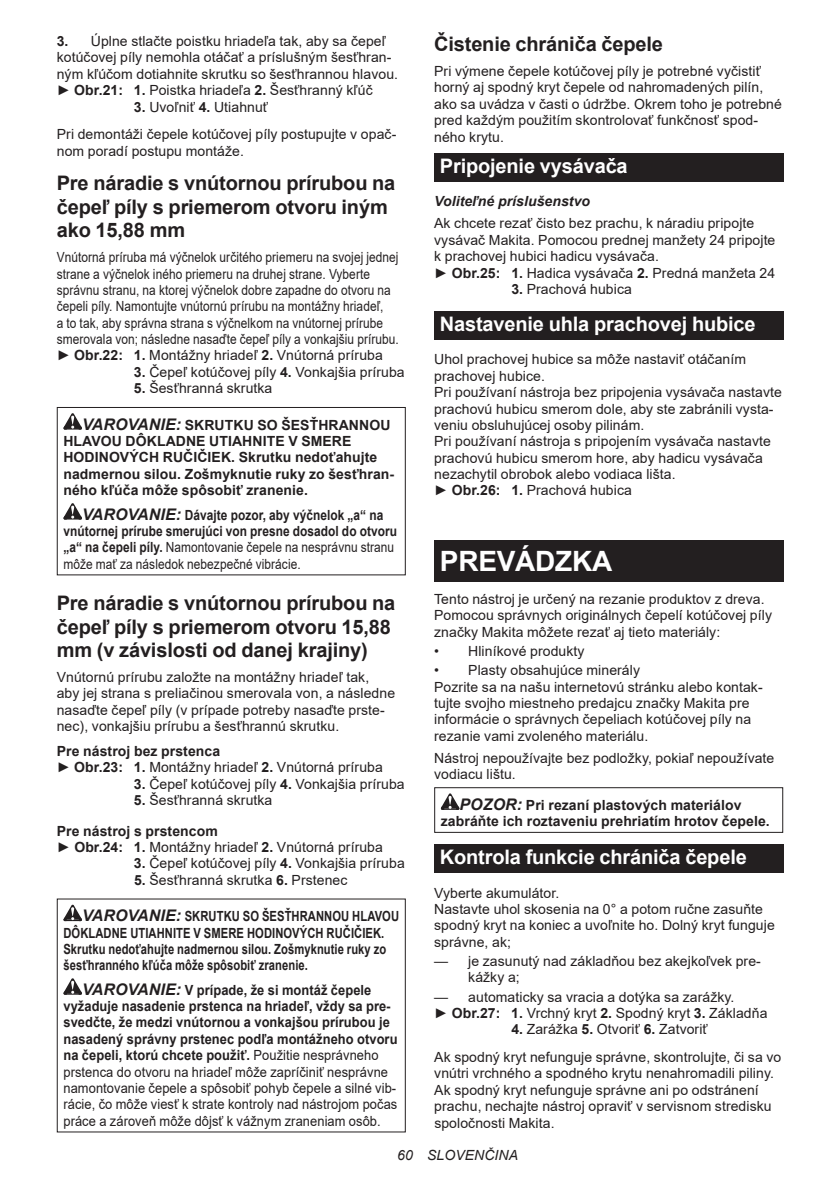
<style>
.page{position:relative;width:840px;height:1191px;background:#fff}
.page>*{position:absolute;margin:0;border:0;box-sizing:border-box;transform-origin:0 0}
.t1{font:700 28px "Arial";letter-spacing:-.01em;color:#fff}
.t2{font:700 20px/23.4px "Arial";letter-spacing:-.01em;color:#231f20}
.t3{font:700 20px "Arial";letter-spacing:-.01em;color:#fff}
.t4{font:14px/16.4px "Arial";letter-spacing:.005em;color:#231f20}
.t5{font:14px/16.4px "Arial";letter-spacing:.005em;color:#231f20;scale:.92 1}
.t6{font:14px/16.4px "Arial";letter-spacing:.005em;color:#231f20;scale:.85 1}
.t7{font:700 14px/16.4px "Arial";letter-spacing:.005em;color:#231f20}
.t8{font:700 14px/16.4px "Arial";letter-spacing:.005em;color:#231f20;scale:.85 1}
.t9{font:700 14px/16.4px "Arial";letter-spacing:.005em;color:#231f20;scale:.8 1}
.t10{font:italic 700 14px "Arial";letter-spacing:.005em;color:#231f20}
.t11{font:italic 14px "Arial";letter-spacing:.005em;color:#231f20}
.s1{font-weight:700}
.s2{font-style:italic;font-size:16px}
.s3{font-weight:400}
.s4{font-weight:700;font-style:italic;font-size:16px}
</style>
<div class="page">
<svg style="left:63px;top:413px;width:19px;height:16px"></svg>
<svg style="left:63px;top:503px;width:19px;height:16px"></svg>
<div style="left:57px;top:407px;width:348px;height:168px;border:1px solid #231f20"></div>
<svg style="left:63px;top:904px;width:19px;height:17px"></svg>
<svg style="left:63px;top:978px;width:19px;height:16px"></svg>
<div style="left:434px;top:153px;width:348px;height:28px;background:#231f20"></div>
<div style="left:434px;top:311px;width:348px;height:28px;background:#231f20"></div>
<div style="left:434px;top:541px;width:348px;height:41px;background:#231f20"></div>
<svg style="left:440px;top:793px;width:19px;height:17px"></svg>
<div style="left:434px;top:787px;width:348px;height:46px;border:1px solid #231f20"></div>
<div style="left:434px;top:844px;width:348px;height:28px;background:#231f20"></div>
<p class="t4" style="left:57px;top:33px;width:342px"><span class="s1">3.</span> Úplne stlačte poistku hriadeľa tak, aby sa čepeľ kotúčovej píly nemohla otáčať a príslušným šesťhran&shy;ným kľúčom dotiahnite skrutku so šesťhrannou hlavou. ► <span class="s1">Obr.21: 1.</span> Poistka hriadeľa <span class="s1">2.</span> Šesťhranný kľúč</p>
<p class="t4" style="left:57px;top:93px;width:341px;line-height:27.8px;text-indent:77px"><span class="s1">3.</span> Uvoľniť <span class="s1">4.</span> Utiahnuť<br>Pri demontáži čepele kotúčovej píly postupujte v opač-</p>
<p class="t4" style="left:57px;top:142px;width:188px">nom poradí postupu montáže.</p>
<h2 class="t2" style="left:57px;top:172px;width:340px">Pre náradie s vnútornou prírubou na čepeľ píly s priemerom otvoru iným ako 15,88 mm</h2>
<p class="t6" style="left:57px;top:249px;width:404px">Vnútorná príruba má výčnelok určitého priemeru na svojej jednej strane a výčnelok iného priemeru na druhej strane. Vyberte správnu stranu, na ktorej výčnelok dobre zapadne do otvoru na čepeli píly. Namontujte vnútornú prírubu na montážny hriadeľ,<br>a to tak, aby správna strana s výčnelkom na vnútornej prírube smerovala von; následne nasaďte čepeľ píly a vonkajšiu prírubu. ► <span class="s1">Obr.22: 1.</span> Montážny hriadeľ <span class="s1">2.</span> Vnútorná príruba</p>
<p class="t4" style="left:134px;top:364px;width:272px"><span class="s1">3.</span> Čepeľ kotúčovej píly <span class="s1">4.</span> Vonkajšia príruba</p>
<p class="t4" style="left:134px;top:380px;width:140px"><span class="s1">5.</span> Šesťhranná skrutka</p>
<p class="t7" style="left:63px;top:416px;width:332px;text-indent:19px"><span class="s2">VAROVANIE:</span> SKRUTKU SO ŠESŤHRANNOU HLAVOU DÔKLADNE UTIAHNITE V SMERE HODINOVÝCH RUČIČIEK. Skrutku nedoťahujte nadmernou silou. Zošmyknutie ruky zo šesťhran&shy;ného kľúča môže spôsobiť zranenie.</p>
<p class="t8" style="left:63px;top:506px;width:394px;text-indent:19px"><span class="s2">VAROVANIE:</span> Dávajte pozor, aby výčnelok „a“ na vnútornej prírube smerujúci von presne dosadol do otvoru „a“ na čepeli píly. <span class="s3">Namontovanie čepele na nesprávnu stranu môže mať za následok nebezpečné vibrácie.</span></p>
<h2 class="t2" style="left:57px;top:591px;width:340px">Pre náradie s vnútornou prírubou na čepeľ píly s priemerom otvoru 15,88 mm (v závislosti od danej krajiny)</h2>
<p class="t4" style="left:57px;top:668px;width:340px">Vnútornú prírubu založte na montážny hriadeľ tak, aby jej strana s preliačinou smerovala von, a následne nasaďte čepeľ píly (v prípade potreby nasaďte prste&shy;nec), vonkajšiu prírubu a šesťhrannú skrutku.</p>
<p class="t7" style="left:57px;top:743px;width:327px">Pre nástroj bez prstenca<br><span class="s3">►</span> Obr.23: 1. <span class="s3">Montážny hriadeľ</span> 2. <span class="s3">Vnútorná príruba</span></p>
<p class="t4" style="left:134px;top:775px;width:272px"><span class="s1">3.</span> Čepeľ kotúčovej píly <span class="s1">4.</span> Vonkajšia príruba</p>
<p class="t7" style="left:57px;top:785px;width:217px;line-height:30.6px;text-indent:77px">5. <span class="s3">Šesťhranná skrutka<br></span>Pre nástroj s prstencom</p>
<p class="t4" style="left:57px;top:838px;width:327px">► <span class="s1">Obr.24: 1.</span> Montážny hriadeľ <span class="s1">2.</span> Vnútorná príruba</p>
<p class="t4" style="left:134px;top:855px;width:272px"><span class="s1">3.</span> Čepeľ kotúčovej píly <span class="s1">4.</span> Vonkajšia príruba</p>
<p class="t4" style="left:134px;top:871px;width:215px"><span class="s1">5.</span> Šesťhranná skrutka <span class="s1">6.</span> Prstenec</p>
<p class="t9" style="left:63px;top:908px;width:421px;text-indent:19px"><span class="s2">VAROVANIE:</span> SKRUTKU SO ŠESŤHRANNOU HLAVOU DÔKLADNE UTIAHNITE V SMERE HODINOVÝCH RUČIČIEK.<br>Skrutku nedoťahujte nadmernou silou. Zošmyknutie ruky zo šesťhranného kľúča môže spôsobiť zranenie.</p>
<p class="t5" style="left:63px;top:981px;width:364px;text-indent:19px"><span class="s4">VAROVANIE:</span> <span class="s1">V prípade, že si montáž čepele vyžaduje nasadenie prstenca na hriadeľ, vždy sa pre&shy;svedčte, že medzi vnútornou a vonkajšou prírubou je nasadený správny prstenec podľa montážneho otvoru na čepeli, ktorú chcete použiť.</span> Použitie nesprávneho prstenca do otvoru na hriadeľ môže zapríčiniť nesprávne namontovanie čepele a spôsobiť pohyb čepele a silné vib&shy;rácie, čo môže viesť k strate kontroly nad nástrojom počas práce a zároveň môže dôjsť k vážnym zraneniam osôb.</p>
<h2 class="t2" style="left:434px;top:33px;width:230px">Čistenie chrániča čepele</h2>
<p class="t4" style="left:434px;top:63px;width:349px">Pri výmene čepele kotúčovej píly je potrebné vyčistiť horný aj spodný kryt čepele od nahromadených pilín, ako sa uvádza v časti o údržbe. Okrem toho je potrebné pred každým použitím skontrolovať funkčnosť spod&shy;ného krytu.</p>
<h2 class="t3" style="left:439px;top:152px;width:189px">Pripojenie vysávača</h2>
<p class="t10" style="left:434px;top:192px;width:157px">Voliteľné príslušenstvo</p>
<p class="t4" style="left:434px;top:215px;width:342px">Ak chcete rezať čisto bez prachu, k náradiu pripojte vysávač Makita. Pomocou prednej manžety 24 pripojte k prachovej hubici hadicu vysávača.<br>► <span class="s1">Obr.25: 1.</span> Hadica vysávača <span class="s1">2.</span> Predná manžeta 24</p>
<p class="t4" style="left:511px;top:281px;width:122px"><span class="s1">3.</span> Prachová hubica</p>
<h2 class="t3" style="left:439px;top:310px;width:317px">Nastavenie uhla prachovej hubice</h2>
<p class="t4" style="left:434px;top:351px;width:349px">Uhol prachovej hubice sa môže nastaviť otáčaním prachovej hubice.<br>Pri používaní nástroja bez pripojenia vysávača nastavte prachovú hubicu smerom dole, aby ste zabránili vysta&shy;veniu obsluhujúcej osoby pilinám.<br>Pri používaní nástroja s pripojením vysávača nastavte prachovú hubicu smerom hore, aby hadicu vysávača nezachytil obrobok alebo vodiaca lišta.<br>► <span class="s1">Obr.26: 1.</span> Prachová hubica</p>
<h1 class="t1" style="left:439px;top:541px;width:174px">PREVÁDZKA</h1>
<p class="t4" style="left:434px;top:591px;width:339px">Tento nástroj je určený na rezanie produktov z dreva.<br>Pomocou správnych originálnych čepelí kotúčovej píly značky Makita môžete rezať aj tieto materiály:</p>
<p class="t4" style="left:434px;top:642px;width:152px">• Hliníkové produkty</p>
<p class="t4" style="left:434px;top:662px;width:330px">• Plasty obsahujúce minerály<br>Pozrite sa na našu internetovú stránku alebo kontak&shy;tujte svojho miestneho predajcu značky Makita pre informácie o správnych čepeliach kotúčovej píly na rezanie vami zvoleného materiálu.</p>
<p class="t4" style="left:434px;top:749px;width:341px">Nástroj nepoužívajte bez podložky, pokiaľ nepoužívate vodiacu lištu.</p>
<p class="t7" style="left:440px;top:797px;width:330px;text-indent:19px"><span class="s2">POZOR:</span> Pri rezaní plastových materiálov zabráňte ich roztaveniu prehriatím hrotov čepele.</p>
<h2 class="t3" style="left:439px;top:843px;width:308px">Kontrola funkcie chrániča čepele</h2>
<p class="t4" style="left:434px;top:884px;width:342px">Vyberte akumulátor.<br>Nastavte uhol skosenia na 0° a potom ručne zasuňte spodný kryt na koniec a uvoľnite ho. Dolný kryt funguje správne, ak;</p>
<p class="t4" style="left:468px;top:952px;width:294px;text-indent:-34px">— je zasunutý nad základňou bez akejkoľvek pre&shy;kážky a;</p>
<p class="t4" style="left:434px;top:988px;width:334px">— automaticky sa vracia a dotýka sa zarážky.<br>► <span class="s1">Obr.27: 1.</span> Vrchný kryt <span class="s1">2.</span> Spodný kryt <span class="s1">3.</span> Základňa</p>
<p class="t4" style="left:434px;top:1015px;width:348px;line-height:27.8px;text-align:center"><span class="s1">4.</span> Zarážka <span class="s1">5.</span> Otvoriť <span class="s1">6.</span> Zatvoriť<br>Ak spodný kryt nefunguje správne, skontrolujte, či sa vo</p>
<p class="t4" style="left:434px;top:1065px;width:341px">vnútri vrchného a spodného krytu nenahromadili piliny.<br>Ak spodný kryt nefunguje správne ani po odstránení prachu, nechajte nástroj opraviť v servisnom stredisku spoločnosti Makita.</p>
<p class="t11" style="left:397px;top:1146px;width:122px">60 SLOVENČINA</p>
</div>
